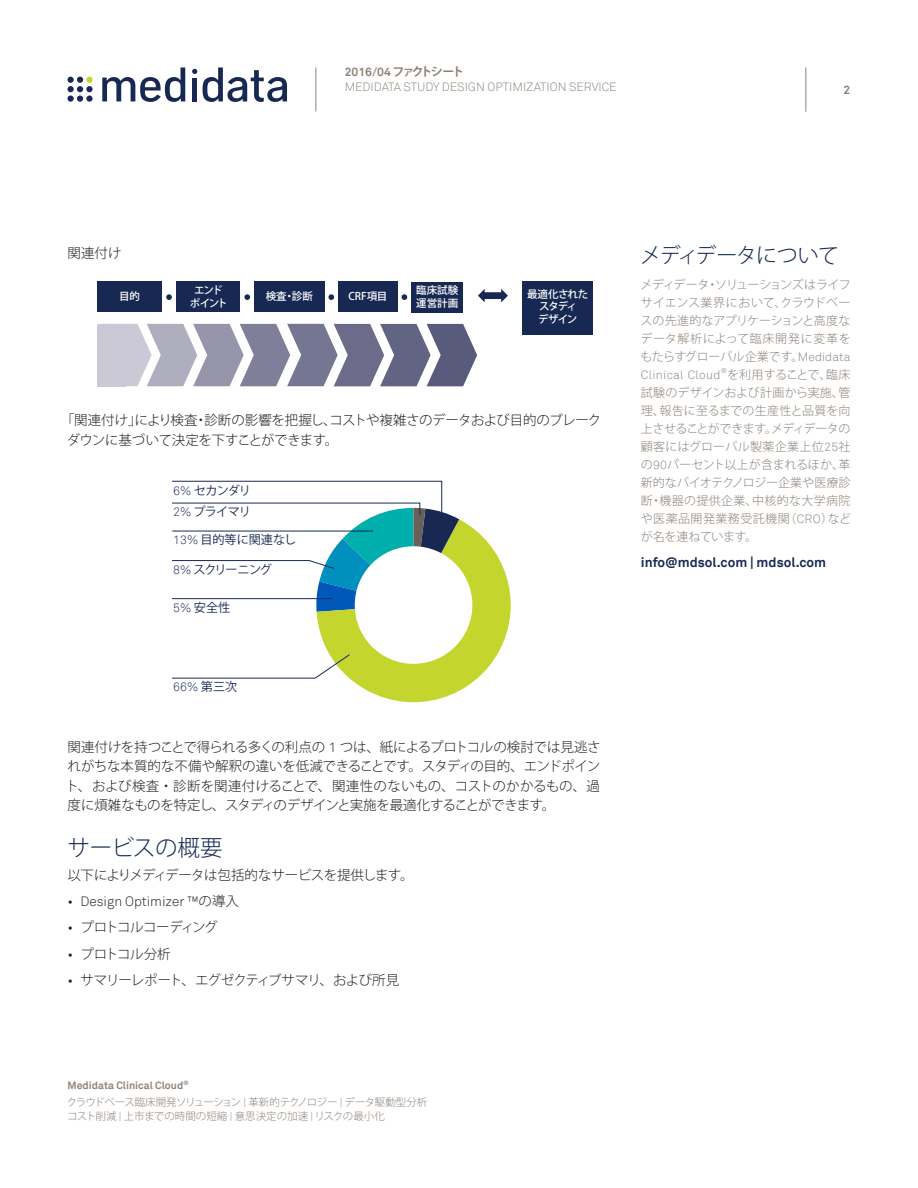
<style>
.page{position:relative;width:918px;height:1188px;background:#fff}
.page>*{position:absolute;margin:0;border:0;box-sizing:border-box;transform-origin:0 0}
.sub_head_side_bar_ca{font:300 22.5px "Koz Go Pr 6 N";letter-spacing:-.015em;color:#172953}
.side_bar_head{font:300 21px "Koz Go Pr 6 N";letter-spacing:-.05em;color:#172953}
.body_copy{font:300 13.5px/19.5px "Koz Go Pr 6 N";letter-spacing:-.03em;color:#231f20;text-align:justify}
.body_copy-bullet{font:300 13.5px "Koz Go Pr 6 N";letter-spacing:-.065em;color:#231f20}
.body_copy-2{font:700 13.5px "Akkurat";color:#172953}
.body_copy-bullet-2{font:300 13.5px "Akkurat";color:#231f20}
.body_copy-bullet-3{font:300 13.5px "Koz Go Pr 6 N";letter-spacing:-.075em;color:#231f20}
.body_copy-bullet-4{font:300 13.5px "Koz Go Pr 6 N";letter-spacing:-.02em;color:#231f20}
.body_copy-bullet-5{font:300 13.5px "Koz Go Pr 6 N";letter-spacing:-.04em;color:#231f20}
.t1{font:12.15px "Koz Go Pr 6 N";letter-spacing:-.05em;color:#172953}
.t2{font:12.15px "Koz Go Pr 6 N";color:#172953}
.t3{font:12.15px "Koz Go Pr 6 N";letter-spacing:-.095em;color:#172953}
.t4{font:300 12.15px "Akkurat";color:#172953}
.side_bar_body_text{font:300 12px/18px "Koz Go Pr 6 N";letter-spacing:.01em;color:#8e837a;text-align:justify}
.t5{font:300 12px "Akkurat";color:#8e837a}
.t6{font:700 12px "Akkurat";color:#8e837a}
.sub_head_side_bar_ca-2{font:300 10.5px/13.5px "Koz Go Pr 6 N";letter-spacing:-.02em;color:#8e837a}
.sub_head_side_bar_ca-3{font:700 10.5px "Akkurat";color:#8e837a}
.t7{font:500 10.5px/12.6px "Koz Go Pro";letter-spacing:-.025em;color:#fff;text-align:center}
.t8{font:500 10.5px/12.6px "Koz Go Pro";letter-spacing:-.075em;color:#fff;text-align:center}
.t9{font:500 10.5px/12.8px "Koz Go Pro";letter-spacing:-.005em;color:#fff}
.side_bar_body_text-2{font:300 7.05px "Akkurat";color:#8e837a}
.s1{font-family:"Koz Go Pr 6 N"}
.s2{font-family:"Akkurat";font-weight:300}
.s3{font-family:"Koz Go Pr 6 N";font-weight:400}
.s4{font-family:"Akkurat"}
</style>
<div class="page">
<hr style="left:806px;top:68px;width:1px;height:44px;background:#8e837a">
<hr style="left:315px;top:68px;width:1px;height:43px;background:#8e837a">
<svg style="left:68px;top:77px;width:25px;height:25px"></svg>
<div style="left:192px;top:78px;width:5px;height:23px;background:#172953"></div>
<svg style="left:192px;top:69px;width:5px;height:5px"></svg>
<svg style="left:102px;top:67px;width:83px;height:35px"></svg>
<svg style="left:203px;top:67px;width:84px;height:35px"></svg>
<svg style="left:172px;top:481px;width:339px;height:222px"></svg>
<hr style="left:172px;top:531px;width:201px;height:1px;background:#172953">
<svg style="left:125px;top:324px;width:352px;height:62px"></svg>
<div style="left:97px;top:324px;width:28px;height:62px;background:#cbc9d5"></div>
<div style="left:97px;top:282px;width:65px;height:30px;background:#172953"></div>
<div style="left:176px;top:282px;width:64px;height:30px;background:#172953"></div>
<div style="left:254px;top:282px;width:70px;height:30px;background:#172953"></div>
<div style="left:523px;top:282px;width:70px;height:53px;background:#172953"></div>
<div style="left:338px;top:282px;width:59px;height:30px;background:#172953"></div>
<div style="left:411px;top:282px;width:52px;height:31px;background:#172953"></div>
<svg style="left:166px;top:294px;width:6px;height:6px"></svg>
<svg style="left:244px;top:294px;width:6px;height:6px"></svg>
<svg style="left:402px;top:294px;width:5px;height:6px"></svg>
<svg style="left:328px;top:294px;width:6px;height:6px"></svg>
<svg style="left:478px;top:289px;width:30px;height:13px"></svg>
<p class="t6" style="left:345px;top:64px;width:121px">2016/04 <span class="s1">ファクトシート</span></p>
<p class="t5" style="left:345px;top:80px;width:274px">MEDIDATA STUDY DESIGN OPTIMIZATION SERVICE</p>
<p class="t6" style="left:844px;top:82px;width:8px">2</p>
<p class="body_copy-bullet-5" style="left:68px;top:245px;width:55px">関連付け</p>
<p class="t7" style="left:119px;top:291px;width:22px">目的</p>
<p class="t7" style="left:190px;top:284px;width:39px">エンドポイント</p>
<p class="t7" style="left:266px;top:291px;width:49px">検査・診断</p>
<p class="t8" style="left:527px;top:288px;width:63px">最適化されたスタディ<br>デザイン</p>
<p class="t7" style="left:349px;top:291px;width:40px">CRF項目</p>
<p class="t9" style="left:416px;top:284px;width:43px">臨床試験運営計画</p>
<p class="body_copy" style="left:67px;top:411px;width:536px;text-indent:-6px">「関連付け」により検査・診断の影響を把握し、コストや複雑さのデータおよび目的のブレークダウンに基づいて決定を下すことができます。</p>
<p class="t1" style="left:173px;top:483px;width:79px"><span class="s2">6%</span> セカンダリ</p>
<p class="t1" style="left:173px;top:505px;width:79px"><span class="s2">2%</span> プライマリ</p>
<p class="t2" style="left:173px;top:533px;width:125px"><span class="s2">13%</span> 目的等に関連なし</p>
<p class="t3" style="left:173px;top:563px;width:100px"><span class="s2">8%</span> スクリーニング</p>
<p class="t1" style="left:173px;top:601px;width:59px"><span class="s2">5%</span> 安全性</p>
<p class="t4" style="left:173px;top:680px;width:66px">66% <span class="s3">第三次</span></p>
<p class="body_copy" style="left:66px;top:737px;width:537px">関連付けを持つことで得られる多くの利点の <span class="s4">1</span> つは、紙によるプロトコルの検討では見逃されがちな本質的な不備や解釈の違いを低減できることです。スタディの目的、エンドポイント、および検査・診断を関連付けることで、関連性のないもの、コストのかかるもの、過度に煩雑なものを特定し、スタディのデザインと実施を最適化することができます。</p>
<p class="sub_head_side_bar_ca" style="left:68px;top:835px;width:157px">サービスの概要</p>
<p class="body_copy" style="left:67px;top:866px;width:348px">以下によりメディデータは包括的なサービスを提供します。</p>
<p class="body_copy-bullet-2" style="left:68px;top:894px;width:173px">• Design Optimizer ™<span class="s1">の導入</span></p>
<p class="body_copy-bullet-3" style="left:68px;top:920px;width:152px"><span class="s4">•</span> プロトコルコーディング</p>
<p class="body_copy-bullet-4" style="left:68px;top:946px;width:105px"><span class="s4">•</span> プロトコル分析</p>
<p class="body_copy-bullet" style="left:68px;top:972px;width:333px"><span class="s4">•</span> サマリーレポート、エグゼクティブサマリ、および所見</p>
<p class="sub_head_side_bar_ca-3" style="left:68px;top:1078px;width:122px">Medidata Clinical Cloud<sup>®</sup></p>
<p class="sub_head_side_bar_ca-2" style="left:67px;top:1096px;width:362px">クラウドベース臨床開発ソリューション <span class="s4">|</span> 革新的テクノロジー <span class="s4">|</span> データ駆動型分析コスト削減 <span class="s4">|</span> 上市までの時間の短縮 <span class="s4">|</span> 意思決定の加速 <span class="s4">|</span> リスクの最小化</p>
<p class="side_bar_head" style="left:640px;top:243px;width:201px">メディデータについて</p>
<p class="side_bar_body_text" style="left:640px;top:276px;width:212px">メディデータ・ソリューションズはライフサイエンス業界において、クラウドベースの先進的なアプリケーションと高度なデータ解析によって臨床開発に変革をもたらすグローバル企業です。<span class="s4">Medidata Clinical Cloud</span></p>
<p class="side_bar_body_text-2" style="left:721px;top:367px;width:8px">®</p>
<p class="side_bar_body_text" style="left:641px;top:366px;width:212px;text-indent:86px">を利用することで、臨床試験のデザインおよび計画から実施、管理、報告に至るまでの生産性と品質を向上させることができます。メディデータの顧客にはグローバル製薬企業上位<span class="s4">25</span>社の<span class="s4">90</span>パーセント以上が含まれるほか、革新的なバイオテクノロジー企業や医療診断・機器の提供企業、中核的な大学病院や医薬品開発業務受託機関（<span class="s4">CRO</span>）などが名を連ねています。</p>
<p class="body_copy-2" style="left:641px;top:554px;width:187px">info@mdsol.com | mdsol.com</p>
</div>
